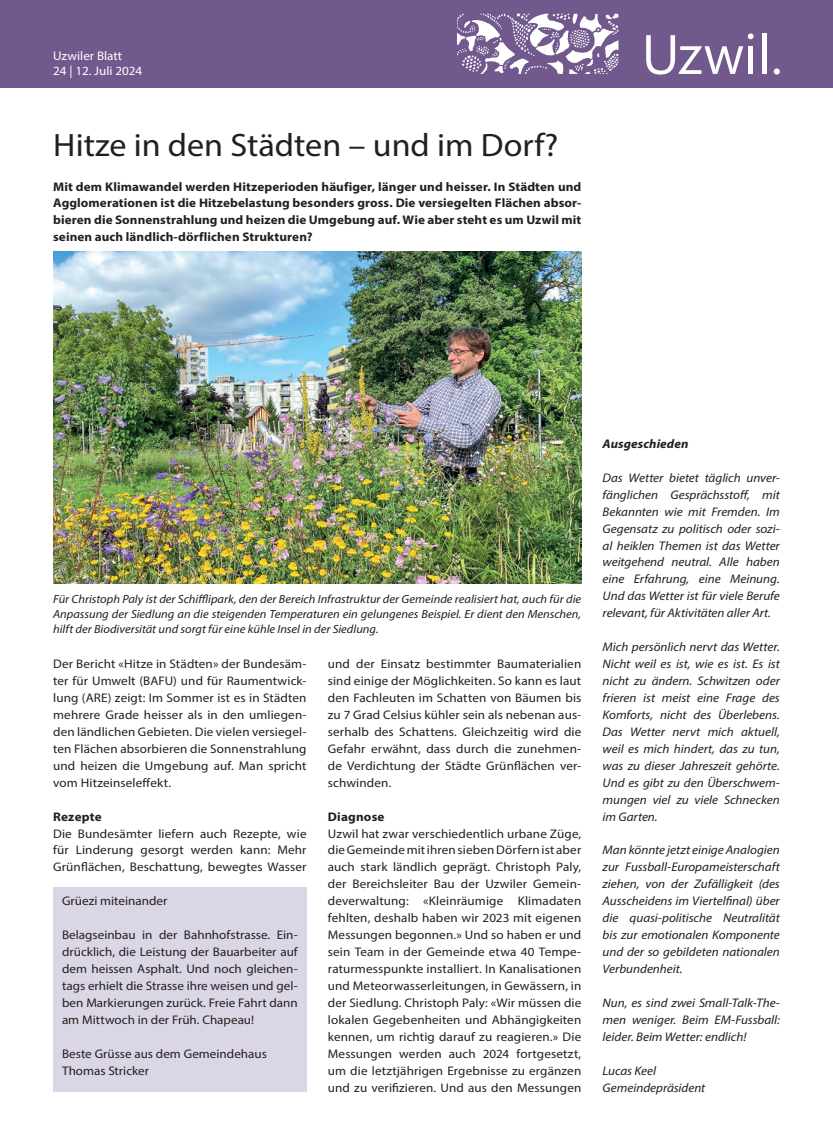
<style>
.page{position:relative;width:833px;height:1134px;background:#fff}
.page>*{position:absolute;margin:0;border:0;box-sizing:border-box;transform-origin:0 0}
.t1{font:32.5px "Myriad Pro";color:#231f20;scale:1.05 1}
.t2{font:12.5px/17px "Myriad Pro";letter-spacing:.01em;color:#231f20;text-align:justify;scale:1.05 1}
.t3{font:italic 12.5px/16.9px "Myriad Pro";color:#231f20;text-align:justify;scale:1.05 1}
.t4{font:700 12.5px/17px "Myriad Pro";letter-spacing:.005em;color:#231f20;text-align:justify;scale:1.05 1}
.t5{font:12.5px/15px "Myriad Pro";color:#fff;scale:1.05 1}
.t6{font:italic 700 12.5px "Myriad Pro";letter-spacing:.005em;color:#231f20;scale:1.05 1}
.t7{font:italic 11.88px/15px "Myriad Pro";color:#231f20;text-align:justify;scale:1.05 1}
</style>
<div class="page">
<div style="left:0;top:0;width:833px;height:88px;background:#71598e"></div>
<svg style="left:773px;top:68px;width:7px;height:7px"></svg>
<hr style="left:762px;top:33px;width:4px;height:41px;background:#fff">
<svg style="left:646px;top:33px;width:107px;height:42px"></svg>
<svg style="left:457px;top:14px;width:161px;height:60px"></svg>
<div style="left:53px;top:887px;width:253px;height:204px;background:#dbd6e5"></div>
<img style="left:53px;top:252px;width:528px;height:331px">
<p class="t5" style="left:53px;top:48px;width:86px">Uzwiler Blatt<br>24 | 12. Juli 2024</p>
<h1 class="t1" style="left:53px;top:125px;width:483px">Hitze in den Städten – und im Dorf?</h1>
<p class="t4" style="left:53px;top:177px;width:504px">Mit dem Klimawandel werden Hitzeperioden häufiger, länger und heisser. In Städten und Agglomerationen ist die Hitzebelastung besonders gross. Die versiegelten Flächen absor&shy;bieren die Sonnenstrahlung und heizen die Umgebung auf. Wie aber steht es um Uzwil mit seinen auch ländlich-dörflichen Strukturen?</p>
<p class="t7" style="left:53px;top:592px;width:504px">Für Christoph Paly ist der Schifflipark, den der Bereich Infrastruktur der Gemeinde realisiert hat, auch für die Anpassung der Siedlung an die steigenden Temperaturen ein gelungenes Beispiel. Er dient den Menschen, hilft der Biodiversität und sorgt für eine kühle Insel in der Siedlung.</p>
<p class="t2" style="left:53px;top:655px;width:243px">Der Bericht «Hitze in Städten» der Bundesäm&shy;ter für Umwelt (BAFU) und für Raumentwick&shy;lung (ARE) zeigt: Im Sommer ist es in Städten mehrere Grade heisser als in den umliegen&shy;den ländlichen Gebieten. Die vielen versiegel&shy;ten Flächen absorbieren die Sonnenstrahlung und heizen die Umgebung auf. Man spricht vom Hitzeinseleffekt.</p>
<p class="t4" style="left:53px;top:807px;width:48px">Rezepte</p>
<p class="t2" style="left:53px;top:825px;width:243px">Die Bundesämter liefern auch Rezepte, wie für Linderung gesorgt werden kann: Mehr Grünflächen, Beschattung, bewegtes Wasser</p>
<p class="t2" style="left:62px;top:892px;width:102px">Grüezi miteinander</p>
<p class="t2" style="left:62px;top:926px;width:226px">Belagseinbau in der Bahnhofstrasse. Ein&shy;drücklich, die Leistung der Bauarbeiter auf dem heissen Asphalt. Und noch gleichen&shy;tags erhielt die Strasse ihre weisen und gel&shy;ben Markierungen zurück. Freie Fahrt dann am Mittwoch in der Früh. Chapeau!</p>
<p class="t2" style="left:62px;top:1045px;width:197px">Beste Grüsse aus dem Gemeindehaus<br>Thomas Stricker</p>
<p class="t2" style="left:328px;top:655px;width:243px">und der Einsatz bestimmter Baumaterialien sind einige der Möglichkeiten. So kann es laut den Fachleuten im Schatten von Bäumen bis zu 7 Grad Celsius kühler sein als nebenan aus&shy;serhalb des Schattens. Gleichzeitig wird die Gefahr erwähnt, dass durch die zunehmen&shy;de Verdichtung der Städte Grünflächen ver&shy;schwinden.</p>
<p class="t4" style="left:328px;top:807px;width:55px">Diagnose</p>
<p class="t2" style="left:328px;top:825px;width:243px">Uzwil hat zwar verschiedentlich urbane Züge, die Gemeinde mit ihren sieben Dörfern ist aber auch stark ländlich geprägt. Christoph Paly, der Bereichsleiter Bau der Uzwiler Gemein&shy;deverwaltung: «Kleinräumige Klimadaten fehlten, deshalb haben wir 2023 mit eigenen Messungen begonnen.» Und so haben er und sein Team in der Gemeinde etwa 40 Tempe&shy;raturmesspunkte installiert. In Kanalisationen und Meteorwasserleitungen, in Gewässern, in der Siedlung. Christoph Paly: «Wir müssen die lokalen Gegebenheiten und Abhängigkeiten kennen, um richtig darauf zu reagieren.» Die Messungen werden auch 2024 fortgesetzt, um die letztjährigen Ergebnisse zu ergänzen und zu verifizieren. Und aus den Messungen</p>
<p class="t6" style="left:602px;top:436px;width:83px">Ausgeschieden</p>
<p class="t3" style="left:602px;top:469px;width:170px">Das Wetter bietet täglich unver&shy;fänglichen Gesprächsstoff, mit Bekannten wie mit Fremden. Im Gegensatz zu politisch oder sozi&shy;al heiklen Themen ist das Wetter weitgehend neutral. Alle haben eine Erfahrung, eine Meinung.<br>Und das Wetter ist für viele Berufe relevant, für Aktivitäten aller Art.</p>
<p class="t3" style="left:602px;top:638px;width:170px">Mich persönlich nervt das Wetter.<br>Nicht weil es ist, wie es ist. Es ist nicht zu ändern. Schwitzen oder frieren ist meist eine Frage des Komforts, nicht des Überlebens.<br>Das Wetter nervt mich aktuell, weil es mich hindert, das zu tun, was zu dieser Jahreszeit gehörte.<br>Und es gibt zu den Überschwem&shy;mungen viel zu viele Schnecken im Garten.</p>
<p class="t3" style="left:602px;top:842px;width:170px">Man könnte jetzt einige Analogien zur Fussball-Europameisterschaft ziehen, von der Zufälligkeit (des Ausscheidens im Viertelfinal) über die quasi-politische Neutralität bis zur emotionalen Komponente und der so gebildeten nationalen Verbundenheit.</p>
<p class="t3" style="left:602px;top:994px;width:170px">Nun, es sind zwei Small-Talk-The&shy;men weniger. Beim EM-Fussball: leider. Beim Wetter: endlich!</p>
<p class="t3" style="left:602px;top:1062px;width:99px">Lucas Keel<br>Gemeindepräsident</p>
</div>
